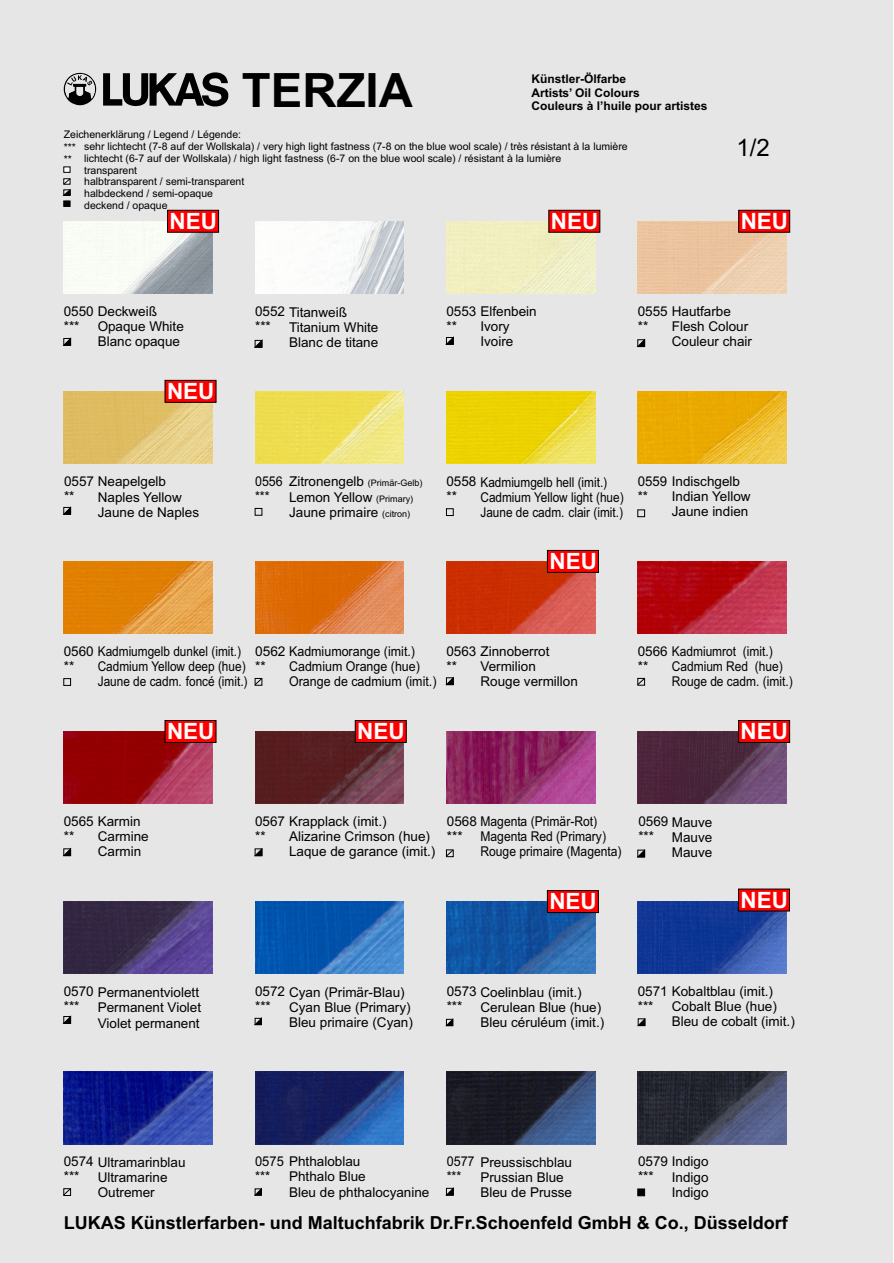
<style>
.page{position:relative;width:894px;height:1263px;background:#fff}
.page>*{position:absolute;margin:0;border:0;box-sizing:border-box;transform-origin:0 0}
.t1{font:700 47.4px "Arial";color:#000}
.t2{font:24px "Arial";color:#000}
.t3{font:700 22.5px "Arial";color:#fff}
.t4{font:700 18px "Arial";color:#000}
.t5{font:13.5px/15.1px "Arial";color:#000}
.t6{font:13.5px/15.1px "Arial";color:#000;scale:.88 1}
.t7{font:13.5px/15.1px "Arial";color:#000;scale:.92 1}
.t8{font:13.5px/15.1px "Arial";color:#000;scale:.9 1}
.t9{font:13.5px/15.1px "Arial";color:#000;scale:.89 1}
.t10{font:13.5px/14.2px "Arial";color:#000;scale:.93 1}
.t11{font:13.5px/15.1px "Arial";color:#000;scale:.96 1}
.t12{font:700 12px/13.4px "Arial";color:#000}
.t13{font:10.5px/11.7px "Arial";color:#000}
.t14{font:9px "Arial";color:#000}
.s1{font-size:13.5px}
.s2{font-size:9px}
.s3{color:#e6e6e6}
</style>
<div class="page">
<div style="left:0;top:0;width:893px;height:1263px;background:#e6e6e6"></div>
<div style="left:637px;top:510px;width:8px;height:7px;background:#e6e6e6;border:1px solid #000"></div>
<div style="left:63px;top:201px;width:7px;height:6px;background:#000;border:1px solid #000"></div>
<svg style="left:63px;top:167px;width:7px;height:6px"></svg>
<svg style="left:63px;top:178px;width:8px;height:18px"></svg>
<svg style="left:637px;top:849px;width:8px;height:8px"></svg>
<svg style="left:446px;top:337px;width:8px;height:8px"></svg>
<svg style="left:637px;top:339px;width:8px;height:8px"></svg>
<svg style="left:446px;top:677px;width:8px;height:8px"></svg>
<svg style="left:63px;top:848px;width:8px;height:8px"></svg>
<svg style="left:255px;top:848px;width:7px;height:8px"></svg>
<svg style="left:255px;top:340px;width:7px;height:8px"></svg>
<svg style="left:63px;top:338px;width:8px;height:8px"></svg>
<svg style="left:63px;top:507px;width:8px;height:8px"></svg>
<svg style="left:63px;top:1016px;width:8px;height:8px"></svg>
<svg style="left:446px;top:1019px;width:7px;height:7px"></svg>
<svg style="left:255px;top:1018px;width:7px;height:7px"></svg>
<svg style="left:255px;top:1188px;width:7px;height:8px"></svg>
<svg style="left:103px;top:72px;width:125px;height:34px"></svg>
<svg style="left:64px;top:72px;width:32px;height:33px"></svg>
<div style="left:255px;top:508px;width:7px;height:8px;background:#e6e6e6;border:1px solid #000"></div>
<div style="left:63px;top:678px;width:8px;height:8px;background:#e6e6e6;border:1px solid #000"></div>
<div style="left:446px;top:508px;width:8px;height:8px;background:#e6e6e6;border:1px solid #000"></div>
<svg style="left:637px;top:1018px;width:8px;height:9px"></svg>
<svg style="left:446px;top:1188px;width:8px;height:7px"></svg>
<div style="left:637px;top:1189px;width:8px;height:7px;background:#000;border:1px solid #000"></div>
<img style="left:64px;top:221px;width:148px;height:73px">
<img style="left:255px;top:221px;width:149px;height:73px">
<img style="left:446px;top:221px;width:149px;height:73px">
<img style="left:638px;top:221px;width:148px;height:73px">
<img style="left:64px;top:391px;width:148px;height:73px">
<img style="left:255px;top:391px;width:149px;height:73px">
<img style="left:446px;top:391px;width:149px;height:73px">
<img style="left:638px;top:391px;width:148px;height:73px">
<img style="left:64px;top:561px;width:148px;height:73px">
<img style="left:255px;top:561px;width:149px;height:73px">
<svg style="left:254px;top:678px;width:9px;height:8px"></svg>
<svg style="left:637px;top:678px;width:8px;height:8px"></svg>
<svg style="left:446px;top:849px;width:8px;height:8px"></svg>
<svg style="left:63px;top:1188px;width:8px;height:8px"></svg>
<img style="left:446px;top:561px;width:149px;height:73px">
<img style="left:638px;top:561px;width:148px;height:73px">
<img style="left:64px;top:732px;width:148px;height:72px">
<img style="left:255px;top:732px;width:149px;height:72px">
<img style="left:446px;top:732px;width:149px;height:72px">
<img style="left:638px;top:732px;width:148px;height:72px">
<img style="left:64px;top:902px;width:148px;height:72px">
<img style="left:255px;top:902px;width:149px;height:72px">
<img style="left:638px;top:902px;width:148px;height:72px">
<img style="left:64px;top:1072px;width:148px;height:72px">
<img style="left:255px;top:1072px;width:149px;height:72px">
<img style="left:446px;top:1072px;width:149px;height:72px">
<img style="left:638px;top:1072px;width:148px;height:72px">
<img style="left:446px;top:902px;width:149px;height:72px">
<div style="left:167px;top:210px;width:52px;height:22px;background:#f00;border:1px solid #000"></div>
<div style="left:165px;top:380px;width:51px;height:22px;background:#f00;border:1px solid #000"></div>
<div style="left:547px;top:550px;width:52px;height:23px;background:#f00;border:1px solid #000"></div>
<div style="left:165px;top:720px;width:51px;height:23px;background:#f00;border:1px solid #000"></div>
<div style="left:355px;top:720px;width:51px;height:23px;background:#f00;border:1px solid #000"></div>
<div style="left:738px;top:720px;width:52px;height:23px;background:#f00;border:1px solid #000"></div>
<div style="left:547px;top:890px;width:52px;height:23px;background:#f00;border:1px solid #000"></div>
<div style="left:738px;top:889px;width:52px;height:22px;background:#f00;border:1px solid #000"></div>
<div style="left:549px;top:210px;width:51px;height:22px;background:#f00;border:1px solid #000"></div>
<div style="left:739px;top:210px;width:51px;height:22px;background:#f00;border:1px solid #000"></div>
<h1 class="t1" style="left:242px;top:72px;width:172px">TERZIA</h1>
<p class="t12" style="left:531px;top:73px;width:110px">Künstler-Ölfarbe<br>Artists’ Oil Colours</p>
<p class="t12" style="left:531px;top:100px;width:178px">Couleurs à l’huile pour artistes</p>
<p class="t13" style="left:84px;top:130px;width:545px;text-indent:-20px">Zeichenerklärung / Legend / Légende:<br>sehr lichtecht (7-8 auf der Wollskala) / very high light fastness (7-8 on the blue wool scale) / très résistant à la lumière lichtecht (6-7 auf der Wollskala) / high light fastness (6-7 on the blue wool scale) / résistant à la lumière<br>transparent<br>halbtransparent / semi-transparent<br>halbdeckend / semi-opaque<br>deckend / opaque</p>
<p class="t13" style="left:64px;top:142px;width:14px">***</p>
<h2 class="t2" style="left:736px;top:138px;width:35px">1/2</h2>
<p class="t13" style="left:64px;top:154px;width:10px">**</p>
<h3 class="t3" style="left:170px;top:213px;width:49px">NEU</h3>
<h3 class="t3" style="left:551px;top:213px;width:49px">NEU</h3>
<h3 class="t3" style="left:741px;top:213px;width:49px">NEU</h3>
<p class="t5" style="left:255px;top:306px;width:93px;line-height:14.5px">0552 Titanweiß ***</p>
<p class="t5" style="left:446px;top:305px;width:92px">0553 Elfenbein **</p>
<p class="t5" style="left:638px;top:305px;width:95px">0555 Hautfarbe **</p>
<p class="t5" style="left:64px;top:305px;width:95px">0550 Deckweiß ***</p>
<p class="t5" style="left:98px;top:320px;width:88px">Opaque White<br>Blanc opaque</p>
<p class="t5" style="left:289px;top:321px;width:91px">Titanium White<br>Blanc de titane</p>
<p class="t5" style="left:672px;top:320px;width:82px">Flesh Colour<br>Couleur chair</p>
<p class="t5" style="left:480px;top:320px;width:35px">Ivory<br>Ivoire</p>
<h3 class="t3" style="left:167px;top:383px;width:49px">NEU</h3>
<p class="t5" style="left:64px;top:476px;width:104px;line-height:14.7px">0557 Neapelgelb **</p>
<p class="t5" style="left:98px;top:490px;width:103px">Naples Yellow<br>Jaune de Naples</p>
<p class="t7" style="left:255px;top:475px;width:32px">0556 ***</p>
<p class="t5" style="left:446px;top:477px;width:162px;line-height:14px">0558 Kadmiumgelb hell (imit.) **</p>
<p class="t5" style="left:638px;top:475px;width:104px">0559 Indischgelb **</p>
<p class="t14" style="left:289px;top:480px;width:135px"><span class="s1">Zitronengelb</span> (Primär-Gelb)</p>
<p class="t5" style="left:289px;top:490px;width:126px">Lemon Yellow <span class="s2">(Primary)<br></span>Jaune primaire <span class="s2">(citron)</span></p>
<p class="t5" style="left:672px;top:490px;width:80px">Indian Yellow<br>Jaune indien</p>
<p class="t6" style="left:480px;top:491px;width:164px">Cadmium Yellow light (hue)<br>Jaune de cadm.<span class="s3">-</span>clair (imit.)</p>
<h3 class="t3" style="left:549px;top:553px;width:49px">NEU</h3>
<p class="t5" style="left:64px;top:645px;width:179px">0560 Kadmiumgelb dunkel (imit.) **</p>
<p class="t6" style="left:98px;top:660px;width:172px">Cadmium Yellow deep (hue)<br>Jaune de cadm.<span class="s3">-</span>foncé (imit.)</p>
<p class="t5" style="left:638px;top:645px;width:136px">0566 Kadmiumrot (imit.) **</p>
<p class="t5" style="left:255px;top:645px;width:161px">0562 Kadmiumorange (imit.) **</p>
<p class="t5" style="left:446px;top:645px;width:105px">0563 Zinnoberrot **</p>
<p class="t7" style="left:289px;top:660px;width:162px">Cadmium Orange (hue)<br>Orange de cadmium (imit.)</p>
<p class="t9" style="left:672px;top:660px;width:137px">Cadmium Red (hue)<br>Rouge de cadm. (imit.)</p>
<p class="t5" style="left:480px;top:660px;width:99px">Vermilion<br>Rouge vermillon</p>
<h3 class="t3" style="left:167px;top:723px;width:49px">NEU</h3>
<h3 class="t3" style="left:357px;top:723px;width:49px">NEU</h3>
<h3 class="t3" style="left:741px;top:723px;width:49px">NEU</h3>
<p class="t5" style="left:255px;top:815px;width:133px">0567 Krapplack (imit.) **</p>
<p class="t5" style="left:638px;top:817px;width:75px;line-height:14.2px">0569 Mauve ***</p>
<p class="t5" style="left:447px;top:815px;width:152px">0568 Magenta (Primär-Rot) ***</p>
<p class="t5" style="left:64px;top:815px;width:78px">0565 Karmin **</p>
<p class="t5" style="left:98px;top:830px;width:53px">Carmine<br>Carmin</p>
<p class="t5" style="left:289px;top:830px;width:148px">Alizarine Crimson (hue)<br>Laque de garance (imit.)</p>
<p class="t8" style="left:480px;top:830px;width:158px">Magenta Red (Primary)<br>Rouge primaire (Magenta)</p>
<p class="t5" style="left:672px;top:831px;width:42px">Mauve<br>Mauve</p>
<p class="t5" style="left:64px;top:987px;width:137px;line-height:14.1px">0570 Permanentviolett ***</p>
<p class="t5" style="left:98px;top:1001px;width:105px">Permanent Violet<br>Violet permanent</p>
<p class="t5" style="left:255px;top:986px;width:151px;line-height:14.4px">0572 Cyan (Primär-Blau) ***</p>
<p class="t5" style="left:289px;top:1001px;width:125px">Cyan Blue (Primary)<br>Bleu primaire (Cyan)</p>
<h3 class="t3" style="left:549px;top:893px;width:49px">NEU</h3>
<h3 class="t3" style="left:741px;top:892px;width:49px">NEU</h3>
<p class="t5" style="left:447px;top:986px;width:137px;line-height:14.4px">0573 Coelinblau (imit.) ***</p>
<p class="t5" style="left:480px;top:1001px;width:125px">Cerulean Blue (hue)<br>Bleu céruléum (imit.)</p>
<p class="t5" style="left:638px;top:985px;width:137px;line-height:15.6px">0571 Kobaltblau (imit.) ***</p>
<p class="t5" style="left:672px;top:1000px;width:125px">Cobalt Blue (hue)<br>Bleu de cobalt (imit.)</p>
<p class="t5" style="left:64px;top:1156px;width:123px">0574 Ultramarinblau ***</p>
<p class="t11" style="left:255px;top:1155px;width:111px">0575 Phthaloblau ***</p>
<p class="t10" style="left:447px;top:1157px;width:136px">0577 Preussischblau ***</p>
<p class="t5" style="left:638px;top:1155px;width:72px">0579 Indigo ***</p>
<p class="t5" style="left:98px;top:1171px;width:71px">Ultramarine<br>Outremer</p>
<p class="t5" style="left:289px;top:1170px;width:142px">Phthalo Blue<br>Bleu de phthalocyanine</p>
<p class="t5" style="left:480px;top:1171px;width:93px">Prussian Blue<br>Bleu de Prusse</p>
<p class="t5" style="left:672px;top:1171px;width:38px">Indigo<br>Indigo</p>
<h3 class="t4" style="left:64px;top:1216px;width:726px">LUKAS Künstlerfarben- und Maltuchfabrik Dr.Fr.Schoenfeld GmbH &amp; Co., Düsseldorf</h3>
</div>
